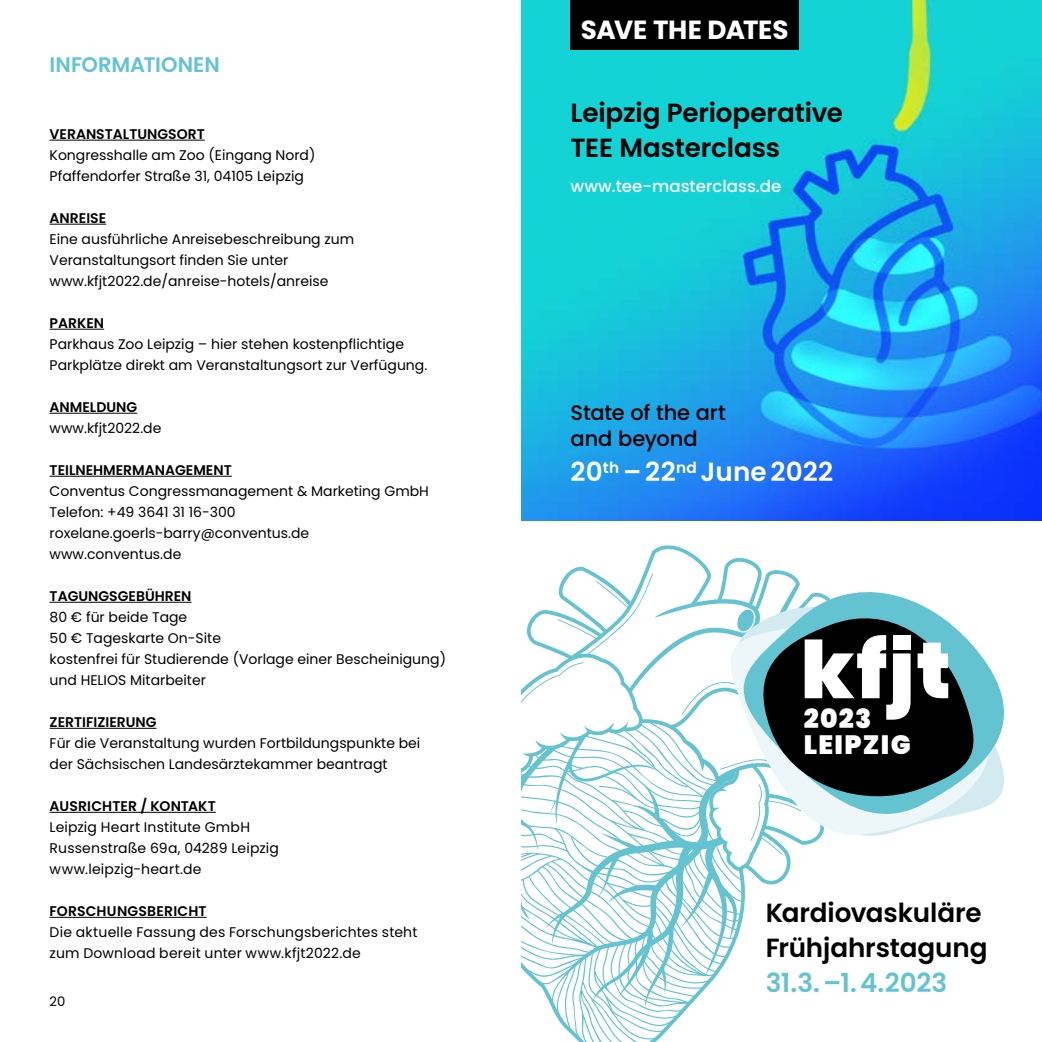
<style>
.page{position:relative;width:1042px;height:1042px;background:#fff}
.page>*{position:absolute;margin:0;border:0;box-sizing:border-box;transform-origin:0 0}
.t1{font:900 26.43px/26.1px "Poppins";letter-spacing:.05em;color:#fff}
.t2{font:600 26.25px/35px "Poppins";letter-spacing:-.005em;color:#010202}
.t3{font:600 26.25px/35px "Poppins";letter-spacing:-.005em;color:#000}
.t4{font:600 26.25px "Poppins";letter-spacing:.005em;color:#fff}
.t5{font:600 26.25px "Poppins";letter-spacing:-.01em;color:#63c3d1}
.t6{font:700 26.25px "Poppins";letter-spacing:-.01em;color:#fff}
.t7{font:500 21px/26.2px "Poppins";letter-spacing:-.005em;color:#000}
.t8{font:600 21px "Poppins";color:#63c3d1}
.t9{font:500 16.62px "Poppins";color:#fff}
.t10{font:14px/21px "Poppins";color:#000}
.t11{font:600 14px "Poppins";color:#000}
.t12{font:13.12px "Poppins";color:#000}
</style>
<div class="page">
<hr style="left:50px;top:140px;width:155px;height:1px;background:#000">
<hr style="left:50px;top:224px;width:56px;height:1px;background:#000">
<hr style="left:50px;top:329px;width:54px;height:1px;background:#000">
<hr style="left:50px;top:413px;width:87px;height:1px;background:#000">
<hr style="left:50px;top:476px;width:182px;height:1px;background:#000">
<hr style="left:50px;top:602px;width:141px;height:1px;background:#000">
<hr style="left:50px;top:728px;width:107px;height:1px;background:#000">
<hr style="left:50px;top:812px;width:166px;height:1px;background:#000">
<hr style="left:50px;top:917px;width:157px;height:1px;background:#000">
<svg style="left:948px;top:658px;width:56px;height:159px"></svg>
<svg style="left:948px;top:622px;width:35px;height:187px"></svg>
<svg style="left:521px;top:545px;width:427px;height:497px"></svg>
<div style="left:893px;top:635px;width:17px;height:15px;background:#fff"></div>
<img style="left:521px;top:0;width:521px;height:521px">
<div style="left:570px;top:0;width:229px;height:50px;background:#000"></div>
<h3 class="t8" style="left:50px;top:52px;width:172px">INFORMATIONEN</h3>
<p class="t11" style="left:50px;top:126px;width:157px">VERANSTALTUNGSORT</p>
<p class="t10" style="left:50px;top:144px;width:267px">Kongresshalle am Zoo (Eingang Nord)<br>Pfaffendorfer Straße 31, 04105 Leipzig</p>
<p class="t11" style="left:50px;top:210px;width:58px">ANREISE</p>
<p class="t10" style="left:50px;top:228px;width:306px">Eine ausführliche Anreisebeschreibung zum<br>Veranstaltungsort finden Sie unter www.kfjt2022.de/anreise-hotels/anreise</p>
<p class="t11" style="left:50px;top:315px;width:56px">PARKEN</p>
<p class="t10" style="left:50px;top:333px;width:379px">Parkhaus Zoo Leipzig – hier stehen kostenpflichtige<br>Parkplätze direkt am Veranstaltungsort zur Verfügung.</p>
<p class="t11" style="left:50px;top:399px;width:89px">ANMELDUNG</p>
<p class="t10" style="left:50px;top:417px;width:113px">www.kfjt2022.de</p>
<p class="t11" style="left:50px;top:462px;width:184px">TEILNEHMERMANAGEMENT</p>
<p class="t10" style="left:50px;top:480px;width:381px">Conventus Congressmanagement &amp; Marketing GmbH Telefon: +49 3641 31 16-300 roxelane.goerls-barry@conventus.de www.conventus.de</p>
<p class="t11" style="left:50px;top:588px;width:143px">TAGUNGSGEBÜHREN</p>
<p class="t10" style="left:50px;top:606px;width:398px">80 € für beide Tage<br>50 € Tageskarte On-Site<br>kostenfrei für Studierende (Vorlage einer Bescheinigung) und HELIOS Mitarbeiter</p>
<p class="t11" style="left:50px;top:714px;width:108px">ZERTIFIZIERUNG</p>
<p class="t10" style="left:50px;top:732px;width:372px">Für die Veranstaltung wurden Fortbildungspunkte bei der Sächsischen Landesärztekammer beantragt</p>
<p class="t11" style="left:50px;top:798px;width:168px">AUSRICHTER / KONTAKT</p>
<p class="t10" style="left:50px;top:816px;width:231px">Leipzig Heart Institute GmbH<br>Russenstraße 69a, 04289 Leipzig www.leipzig-heart.de</p>
<p class="t11" style="left:50px;top:903px;width:158px">FORSCHUNGSBERICHT</p>
<p class="t10" style="left:50px;top:921px;width:369px">Die aktuelle Fassung des Forschungsberichtes steht zum Download bereit unter www.kfjt2022.de</p>
<p class="t12" style="left:50px;top:994px;width:17px">20</p>
<h2 class="t6" style="left:581px;top:14px;width:209px">SAVE THE DATES</h2>
<h2 class="t2" style="left:570px;top:95px;width:274px">Leipzig Perioperative<br>TEE Masterclass</h2>
<p class="t9" style="left:570px;top:176px;width:212px">www.tee-masterclass.de</p>
<h3 class="t7" style="left:570px;top:400px;width:157px">State of the art and beyond</h3>
<h2 class="t4" style="left:570px;top:457px;width:264px">20<sup>th</sup> – 22<sup>nd</sup> June2022</h2>
<h1 class="t1" style="left:804px;top:706px;width:108px">2023<br>LEIPZIG</h1>
<h2 class="t3" style="left:766px;top:896px;width:223px">Kardiovaskuläre<br>Frühjahrstagung</h2>
<h2 class="t5" style="left:766px;top:968px;width:183px">31.3.–1.4.2023</h2>
</div>
